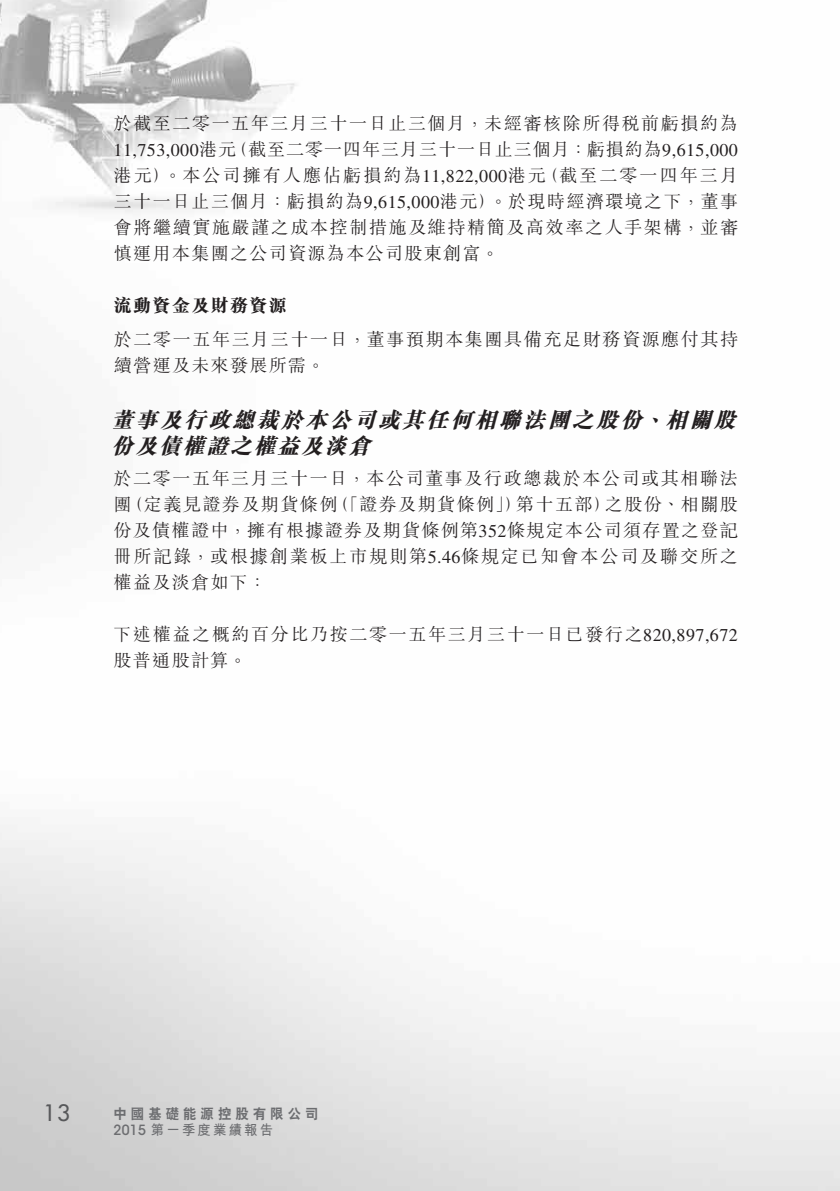
<style>
.page{position:relative;width:840px;height:1191px;background:#fff}
.page>*{position:absolute;margin:0;border:0;box-sizing:border-box;transform-origin:0 0}
.t1{font:italic 800 22px/26px "M Sung HK";color:#231f20}
.t2{font:500 22px "Futura Std";color:#57585a}
.t3{font:300 18px/26px "M Sung HK";letter-spacing:.09em;color:#231f20}
.t4{font:18px "Times LT Std";letter-spacing:.025em;color:#231f20}
.t5{font:300 18px "M Sung HK";letter-spacing:.115em;color:#231f20}
.t6{font:800 18px "M Sung HK";letter-spacing:.075em;color:#231f20}
.t7{font:700 14px "M Hei HK";letter-spacing:.17em;color:#6c6d70;scale:.95 1}
.t8{font:800 14px "C Hei 2 HK";letter-spacing:.31em;color:#6c6d70;scale:.95 1}
.s1{font-family:"Times LT Std";font-weight:400}
.s2{font-family:"M Sung HK";font-weight:300}
.s3{font-family:"ITC Avant Garde Std";font-weight:500}
</style>
<div class="page">
<img style="left:0;top:0;width:839px;height:1191px">
<p class="t3" style="left:113px;top:109px;width:625px;text-align:right">於截至二零一五年三月三十一日止三個月，未經審核除所得稅前虧損約為（截至二零一四年三月三十一日止三個月：虧損約為<span class="s1">9,615,000</span></p>
<p class="t4" style="left:113px;top:139px;width:124px">11,753,000<span class="s2">港元</span></p>
<p class="t3" style="left:113px;top:161px;width:625px">港元）。本公司擁有人應佔虧損約為<span class="s1">11,822,000</span>港元<br>三十一日止三個月：虧損約為<span class="s1">9,615,000</span>港元）。於現時經濟環境之下，董事會將繼續實施嚴謹之成本控制措施及維持精簡及高效率之人手架構，並審慎運用本集團之公司資源為本公司股東創富。</p>
<p class="t6" style="left:114px;top:292px;width:174px">流動資金及財務資源</p>
<p class="t3" style="left:114px;top:326px;width:625px">於二零一五年三月三十一日，董事預期本集團具備充足財務資源應付其持續營運及未來發展所需。</p>
<p class="t1" style="left:664px;top:406px;width:80px">相關股</p>
<p class="t5" style="left:540px;top:162px;width:199px">（截至二零一四年三月</p>
<p class="t1" style="left:111px;top:406px;width:539px">董事及行政總裁於本公司或其任何相聯法團之股份份及債權證之權益及淡倉</p>
<p class="t3" style="left:113px;top:464px;width:625px;text-align:right">於二零一五年三月三十一日，本公司董事及行政總裁於本公司或其相聯法之股份、相關股</p>
<p class="t1" style="left:642px;top:406px;width:31px">、</p>
<p class="t3" style="left:125px;top:490px;width:213px">（定義見證券及期貨條例</p>
<p class="t3" style="left:331px;top:490px;width:192px">（「證券及期貨條例」）</p>
<p class="t3" style="left:516px;top:490px;width:96px">第十五部）</p>
<p class="t3" style="left:113px;top:490px;width:625px">團<br>份及債權證中，擁有根據證券及期貨條例第<span class="s1">352</span>條規定本公司須存置之登記冊所記錄，或根據創業板上市規則第<span class="s1">5.46</span>條規定已知會本公司及聯交所之權益及淡倉如下：</p>
<p class="t3" style="left:113px;top:620px;width:625px">下述權益之概約百分比乃按二零一五年三月三十一日已發行之<span class="s1">820,897,672</span>股普通股計算。</p>
<p class="t2" style="left:43px;top:1099px;width:28px">13</p>
<p class="t8" style="left:113px;top:1104px;width:217px">中國基礎能源控股有限公司</p>
<p class="t7" style="left:113px;top:1119px;width:169px"><span class="s3">2015</span> 第一季度業績報告</p>
</div>
